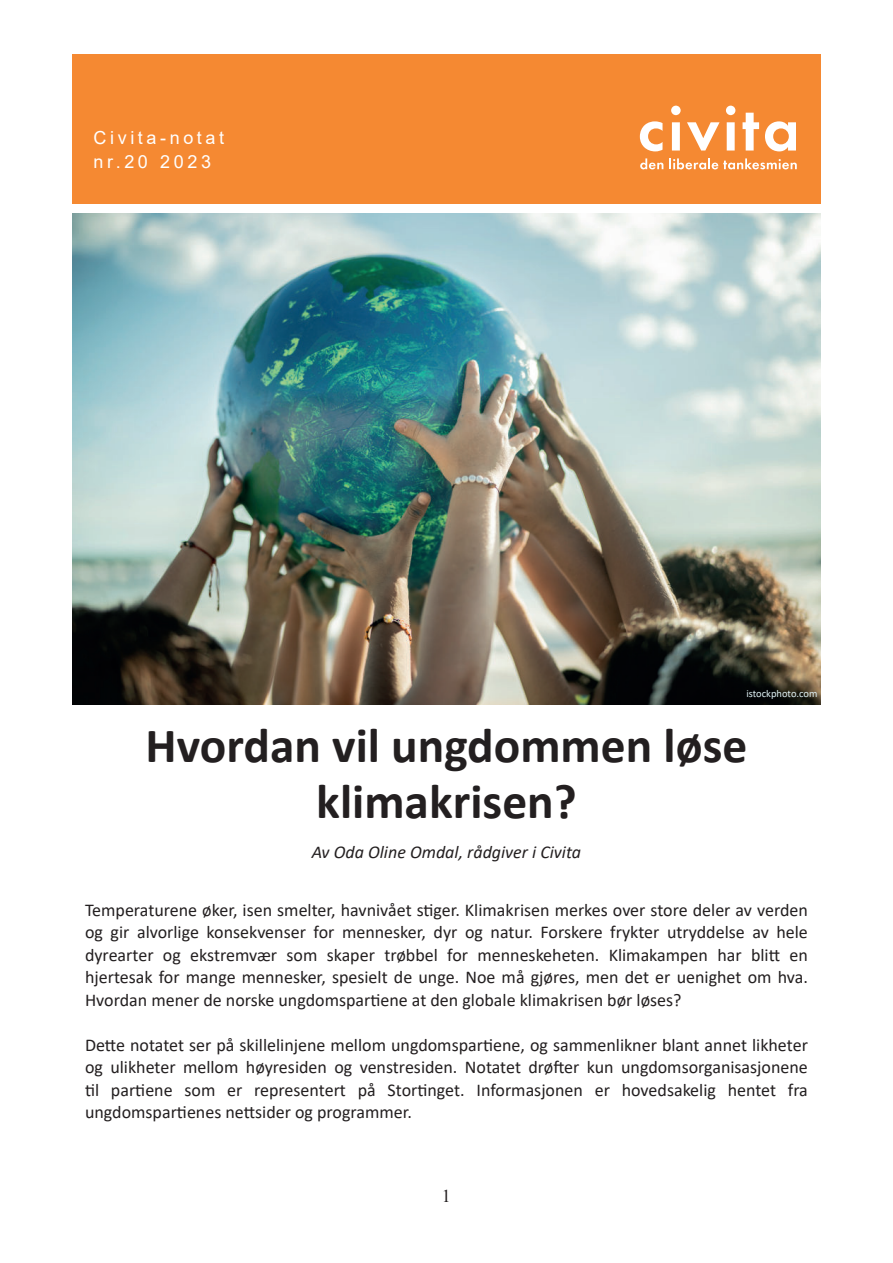
<style>
.page{position:relative;width:893px;height:1263px;background:#fff}
.page>*{position:absolute;margin:0;border:0;box-sizing:border-box;transform-origin:0 0}
.t1{font:700 49.5px/55.5px "Calibri";color:#231f20;text-align:center}
.t2{font:18px/22.5px "Calibri";color:#231f20;text-align:justify}
.t3{font:italic 18px "Calibri";color:#231f20}
.t4{font:18px/24px "Arial";letter-spacing:.2em;color:#fff}
.t5{font:18px "Times New Roman";color:#231f20}
.t6{font:10.5px "Calibri";color:#e0f2f5}
</style>
<div class="page">
<div style="left:72px;top:54px;width:749px;height:44px;background:#f58932"></div>
<img style="left:72px;top:214px;width:749px;height:490px">
<div style="left:72px;top:60px;width:749px;height:144px;background:#f58932"></div>
<svg style="left:640px;top:121px;width:22px;height:30px"></svg>
<svg style="left:671px;top:106px;width:10px;height:45px"></svg>
<svg style="left:687px;top:122px;width:32px;height:29px"></svg>
<svg style="left:726px;top:106px;width:9px;height:45px"></svg>
<svg style="left:742px;top:113px;width:17px;height:38px"></svg>
<svg style="left:765px;top:121px;width:31px;height:30px"></svg>
<svg style="left:640px;top:158px;width:23px;height:11px"></svg>
<svg style="left:669px;top:158px;width:128px;height:11px"></svg>
<p class="t4" style="left:94px;top:125px;width:132px">Civita-notat nr.20 2023</p>
<p class="t6" style="left:746px;top:686px;width:73px">istockphoto.com</p>
<h1 class="t1" style="left:146px;top:722px;width:603px">Hvordan vil ungdommen løse klimakrisen?</h1>
<p class="t3" style="left:312px;top:846px;width:271px">Av Oda Oline Omdal, rådgiver i Civita</p>
<p class="t2" style="left:85px;top:898px;width:724px">Temperaturene øker, isen smelter, havnivået stiger. Klimakrisen merkes over store deler av verden og gir alvorlige konsekvenser for mennesker, dyr og natur. Forskere frykter utryddelse av hele dyrearter og ekstremvær som skaper trøbbel for menneskeheten. Klimakampen har blitt en hjertesak for mange mennesker, spesielt de unge. Noe må gjøres, men det er uenighet om hva.<br>Hvordan mener de norske ungdomspartiene at den globale klimakrisen bør løses?</p>
<p class="t2" style="left:85px;top:1033px;width:724px">Dette notatet ser på skillelinjene mellom ungdomspartiene, og sammenlikner blant annet likheter og ulikheter mellom høyresiden og venstresiden. Notatet drøfter kun ungdomsorganisasjonene til partiene som er representert på Stortinget. Informasjonen er hovedsakelig hentet fra ungdomspartienes nettsider og programmer.</p>
<p class="t5" style="left:442px;top:1185px;width:10px">1</p>
</div>
